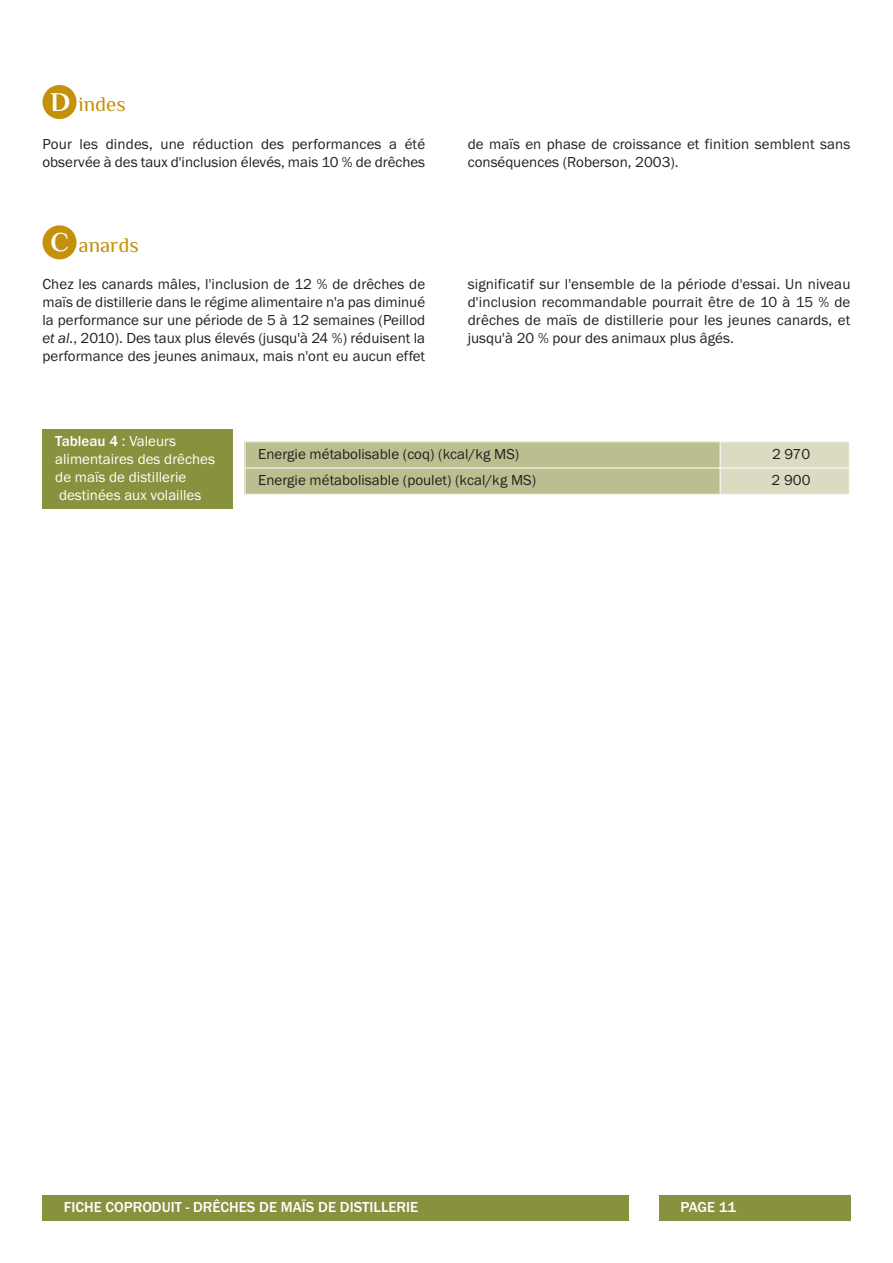
<style>
.page{position:relative;width:893px;height:1263px;background:#fff}
.page>*{position:absolute;margin:0;border:0;box-sizing:border-box;transform-origin:0 0}
.t1{font:21px "Philosopher";color:#c5910a}
.t2{font:15px/18px "Franklin Gothic";color:#231f20}
.t3{font:15px/18px "Franklin Gothic";color:#fff}
.t4{font:500 15px "Franklin Gothic";color:#fff}
.s1{font-weight:700;font-size:27px;color:#fff}
.s2{font-style:italic}
.s3{font-weight:500}
</style>
<div class="page">
<div style="left:43px;top:1195px;width:586px;height:25px;background:#88913d"></div>
<div style="left:659px;top:1195px;width:191px;height:25px;background:#88913d"></div>
<div style="left:43px;top:85px;width:34px;height:34px;background:#c5910a;border-radius:50%"></div>
<div style="left:43px;top:225px;width:34px;height:34px;background:#c5910a;border-radius:50%"></div>
<div style="left:43px;top:429px;width:190px;height:80px;background:#88913d"></div>
<div style="left:245px;top:441px;width:475px;height:27px;background:#bdbe8f"></div>
<div style="left:720px;top:441px;width:130px;height:27px;background:#dbdbc2"></div>
<div style="left:245px;top:468px;width:475px;height:27px;background:#bdbe8f"></div>
<div style="left:720px;top:468px;width:130px;height:27px;background:#dbdbc2"></div>
<hr style="left:245px;top:441px;width:1px;height:54px;background:#fff">
<hr style="left:720px;top:441px;width:1px;height:54px;background:#fff">
<hr style="left:849px;top:441px;width:1px;height:54px;background:#fff">
<hr style="left:245px;top:441px;width:605px;height:1px;background:#fff">
<hr style="left:245px;top:468px;width:605px;height:1px;background:#fff">
<hr style="left:245px;top:494px;width:605px;height:1px;background:#fff">
<h1 class="t1" style="left:51px;top:93px;width:77px"><span class="s1">D</span> indes</h1>
<p class="t2" style="left:43px;top:134px;width:384px">Pour les dindes, une réduction des performances a été observée à des taux d'inclusion élevés, mais 10 % de drêches</p>
<p class="t2" style="left:468px;top:134px;width:384px">de maïs en phase de croissance et finition semblent sans conséquences (Roberson, 2003).</p>
<h1 class="t1" style="left:51px;top:234px;width:90px"><span class="s1">C</span> anards</h1>
<p class="t2" style="left:43px;top:275px;width:384px;text-align:justify">Chez les canards mâles, l'inclusion de 12 % de drêches de maïs de distillerie dans le régime alimentaire n'a pas diminué la performance sur une période de 5 à 12 semaines (Peillod <span class="s2">et al.</span>, 2010). Des taux plus élevés (jusqu'à 24 %) réduisent la performance des jeunes animaux, mais n'ont eu aucun effet</p>
<p class="t2" style="left:468px;top:275px;width:384px;text-align:justify">significatif sur l'ensemble de la période d'essai. Un niveau d'inclusion recommandable pourrait être de 10 à 15 % de drêches de maïs de distillerie pour les jeunes canards, et jusqu'à 20 % pour des animaux plus âgés.</p>
<p class="t3" style="left:55px;top:432px;width:161px"><span class="s3">Tableau 4</span> : Valeurs alimentaires des drêches de maïs de distillerie destinées aux volailles</p>
<p class="t2" style="left:258px;top:445px;width:263px">Energie métabolisable (coq) (kcal/kg MS)</p>
<p class="t2" style="left:772px;top:445px;width:40px">2 970</p>
<p class="t2" style="left:258px;top:471px;width:279px">Energie métabolisable (poulet) (kcal/kg MS)</p>
<p class="t2" style="left:772px;top:471px;width:40px">2 900</p>
<p class="t4" style="left:64px;top:1197px;width:356px">FICHE COPRODUIT - DRÊCHES DE MAÏS DE DISTILLERIE</p>
<p class="t4" style="left:680px;top:1197px;width:58px">PAGE 11</p>
</div>
